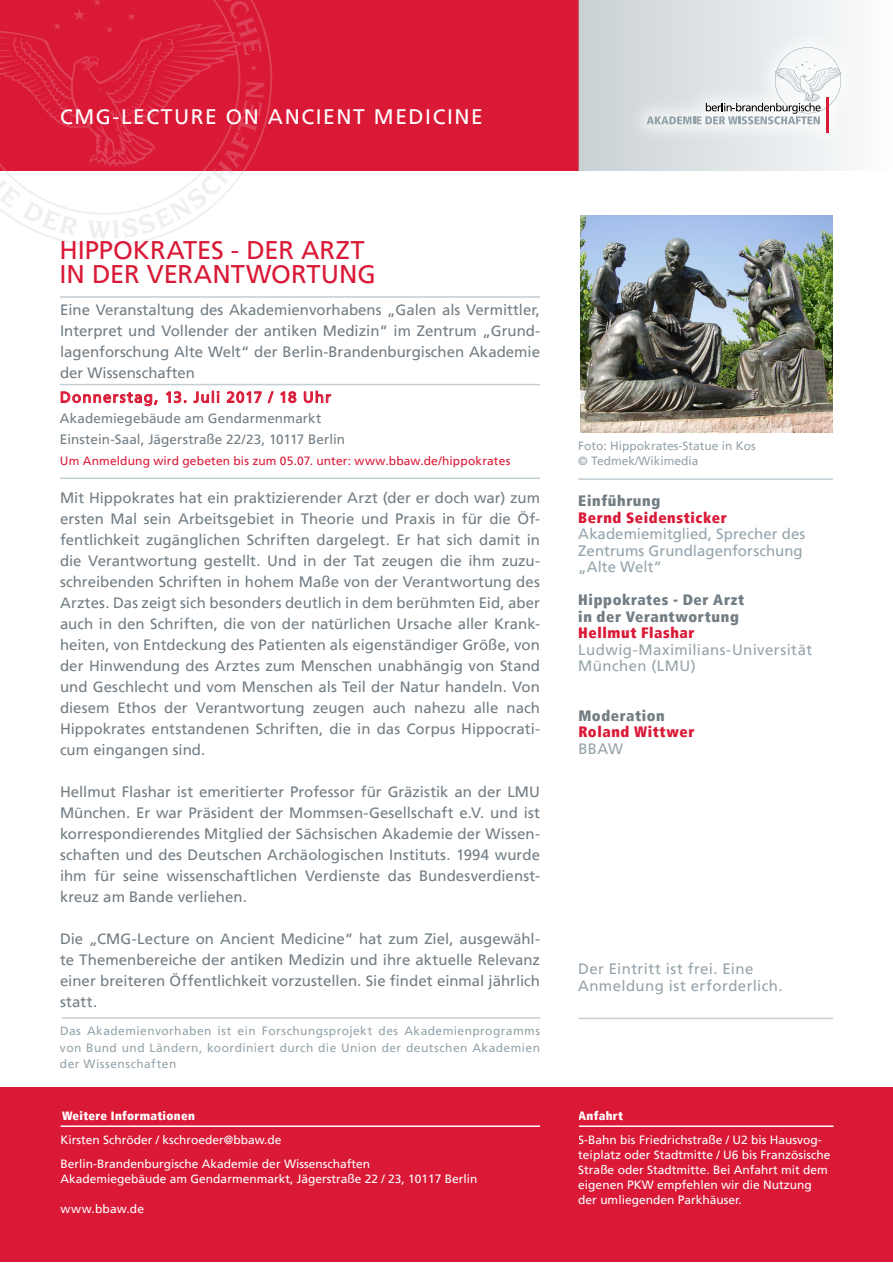
<style>
.page{position:relative;width:893px;height:1263px;background:#fff}
.page>*{position:absolute;margin:0;border:0;box-sizing:border-box;transform-origin:0 0}
.t1{font:25.5px/24px "Frutiger LT";color:#da1937}
.t2{font:21px "Frutiger LT";letter-spacing:.075em;color:#fff}
.t3{font:15px/21px "Frutiger LT";color:#727d84;text-align:justify}
.t4{font:15px/16.5px "Frutiger LT";letter-spacing:.02em;color:#95a3ab}
.t5{font:900 condensed 15px/16.5px "Frutiger LT";letter-spacing:.04em;color:#727d84}
.t6{font:900 condensed 15px "Frutiger LT";letter-spacing:.04em;color:#da1937}
.t7{font:15px "Frutiger LT";letter-spacing:.075em;color:#da1937}
.t8{font:13.5px/21px "Frutiger LT";letter-spacing:.005em;color:#727d84}
.t9{font:12px/15px "Frutiger LT";color:#fff}
.t10{font:12px/16.5px "Frutiger LT";letter-spacing:.035em;color:#95a3ab;text-align:justify}
.t11{font:12px "Frutiger LT";letter-spacing:.015em;color:#da1937}
.t12{font:12px/15px "Frutiger LT";color:#95a3ab}
.t13{font:900 condensed 12px "Frutiger LT";letter-spacing:.025em;color:#fff}
</style>
<div class="page">
<div style="left:0;top:0;width:578px;height:170px;background:#da1937"></div>
<svg style="left:264px;top:28px;width:8px;height:102px"></svg>
<svg style="left:0;top:0;width:264px;height:239px"></svg>
<div style="left:578px;top:0;width:315px;height:170px;background:linear-gradient(to right,#c9d0d5,#fbfdfd)"></div>
<div style="left:627px;top:27px;width:234px;height:126px;background:#fff;opacity:.75"></div>
<hr style="left:826px;top:97px;width:2px;height:36px;background:#da1937">
<svg style="left:647px;top:47px;width:194px;height:77px"></svg>
<hr style="left:60px;top:296px;width:480px;height:2px;background:#c4ced4">
<hr style="left:60px;top:384px;width:480px;height:1px;background:#c4ced4">
<div style="left:1px;top:1087px;width:892px;height:174px;background:#da1937"></div>
<hr style="left:61px;top:1125px;width:773px;height:2px;background:#fff">
<hr style="left:60px;top:477px;width:480px;height:2px;background:#c4ced4">
<svg style="left:61px;top:392px;width:97px;height:14px"></svg>
<svg style="left:166px;top:391px;width:20px;height:12px"></svg>
<svg style="left:193px;top:391px;width:26px;height:12px"></svg>
<svg style="left:227px;top:391px;width:35px;height:12px"></svg>
<svg style="left:268px;top:391px;width:6px;height:12px"></svg>
<svg style="left:280px;top:391px;width:16px;height:12px"></svg>
<svg style="left:304px;top:391px;width:27px;height:12px"></svg>
<div style="left:540px;top:1101px;width:38px;height:47px;background:#da1937"></div>
<hr style="left:62px;top:1017px;width:478px;height:2px;background:#c4ced4">
<hr style="left:578px;top:1017px;width:255px;height:2px;background:#c4ced4">
<hr style="left:578px;top:478px;width:255px;height:2px;background:#c4ced4">
<img style="left:580px;top:215px;width:253px;height:217px">
<h2 class="t2" style="left:60px;top:104px;width:424px">CMG-lecture on aNCIENT MEDICIN E</h2>
<h1 class="t1" style="left:60px;top:239px;width:314px">Hi ppokrates - der Arzt i n der Verantwortung</h1>
<p class="t3" style="left:60px;top:299px;width:482px">Eine Veranstaltung des Akademienvorhabens „Galen als Vermittler, Interpret und Vollender der antiken Medizin“ im Zentrum „Grund&shy;lagenforschung Alte Welt“ der Berlin-Brandenburgischen Akademie der Wissenschaften</p>
<p class="t7" style="left:60px;top:388px;width:273px">Donnerstag, 13. Juli 2017 / 18 U hr</p>
<p class="t8" style="left:60px;top:408px;width:287px">Akademiegebäude am Gendarmenmarkt<br>Einstein-Saal, Jägerstraße 22/23, 10117 Berlin</p>
<p class="t11" style="left:60px;top:454px;width:452px">U m Anmeldung wird gebeten bis zum 05.07. unter: www.bbaw.de/hippokrates</p>
<p class="t3" style="left:60px;top:487px;width:482px">Mit Hippokrates hat ein praktizierender Arzt (der er doch war) zum ersten Mal sein Arbeitsgebiet in Theorie und Praxis in für die Öf&shy;fentlichkeit zugänglichen Schriften dargelegt. Er hat sich damit in die Verantwortung gestellt. U nd in der Tat zeugen die ihm zuzu&shy;schreibenden Schriften in hohem Maße von der Verantwortung des Arztes. Das zeigt sich besonders deutlich in dem berühmten Eid, aber auch in den Schriften, die von der natürlichen U rsache aller Krank&shy;heiten, von Entdeckung des Patienten als eigenständiger Größe, von der Hinwendung des Arztes zum Menschen unabhängig von Stand und Geschlecht und vom Menschen als Teil der Natur handeln. Von diesem Ethos der Verantwortung zeugen auch nahezu alle nach Hippokrates entstandenen Schriften, die in das Corpus Hippocrati&shy;cum eingangen sind.</p>
<p class="t3" style="left:60px;top:781px;width:482px;text-align:left">Hellmut Flashar ist emeritierter Professor für Gräzistik an der LMU München. Er war Präsident der Mommsen-Gesellschaft e.V. und ist korrespondierendes Mitglied der Sächsischen Akademie der Wissen&shy;schaften und des Deutschen Archäologischen Instituts. 1994 wurde ihm für seine wissenschaftlichen Verdienste das Bundesverdienst&shy;kreuz am Bande verliehen.</p>
<p class="t3" style="left:60px;top:928px;width:482px">Die „CMG-Lecture on Ancient Medicine“ hat zum Ziel, ausgewähl&shy;te Themenbereiche der antiken Medizin und ihre aktuelle Relevanz -einer breiteren Öffentlichkeit vorzustellen. Sie findet einmal jährlich statt.</p>
<p class="t10" style="left:60px;top:1023px;width:482px">Das Akademienvorhaben ist ein Forschungsprojekt des Akademienprogramms von Bund und Ländern, koordiniert durch die U nion der deutschen Akademien der Wissenschaften</p>
<p class="t13" style="left:62px;top:1109px;width:134px">Weitere Informationen</p>
<p class="t9" style="left:61px;top:1128px;width:311px;line-height:24px">Kirsten Schröder / kschroeder@bbaw.de<br>Berlin-Brandenburgische Akademie der Wissenschaften</p>
<p class="t9" style="left:61px;top:1172px;width:418px">Akademiegebäude am Gendarmenmarkt, Jägerstraße 22 / 23, 10117 Berlin</p>
<p class="t9" style="left:61px;top:1202px;width:85px">www.bbaw.de</p>
<p class="t12" style="left:578px;top:439px;width:179px">Foto: Hippokrates-Statue in Kos © Tedmek/Wikimedia</p>
<p class="t5" style="left:578px;top:493px;width:84px">Einführung</p>
<p class="t6" style="left:578px;top:508px;width:150px">Bernd Seidensticker</p>
<p class="t4" style="left:578px;top:526px;width:229px">Akademiemitglied, Sprecher des<br>Zentrums Grundlagenforschung „Alte Welt“</p>
<p class="t5" style="left:578px;top:592px;width:167px">Hippokrates - Der Arzt in der Verantwortung</p>
<p class="t6" style="left:578px;top:624px;width:118px">Hellmut Flashar</p>
<p class="t4" style="left:578px;top:641px;width:235px">Ludwig-Maximilians-U niversität<br>München (LMU)</p>
<p class="t5" style="left:578px;top:707px;width:88px">Moderation</p>
<p class="t6" style="left:578px;top:723px;width:118px">Roland Wittwer</p>
<p class="t4" style="left:578px;top:740px;width:46px">BBAW</p>
<p class="t4" style="left:578px;top:961px;width:206px">Der Eintritt ist frei. Eine<br>Anmeldung ist erforderlich.</p>
<p class="t13" style="left:578px;top:1108px;width:46px">Anfahrt</p>
<p class="t9" style="left:578px;top:1132px;width:254px">S-Bahn bis Friedrichstraße / U2 bis Hausvog&shy;teiplatz oder Stadtmitte / U6 bis Französische Straße oder Stadtmitte. Bei Anfahrt mit dem eigenen PKW empfehlen wir die N utzung der umliegenden Parkhäuser.</p>
</div>
